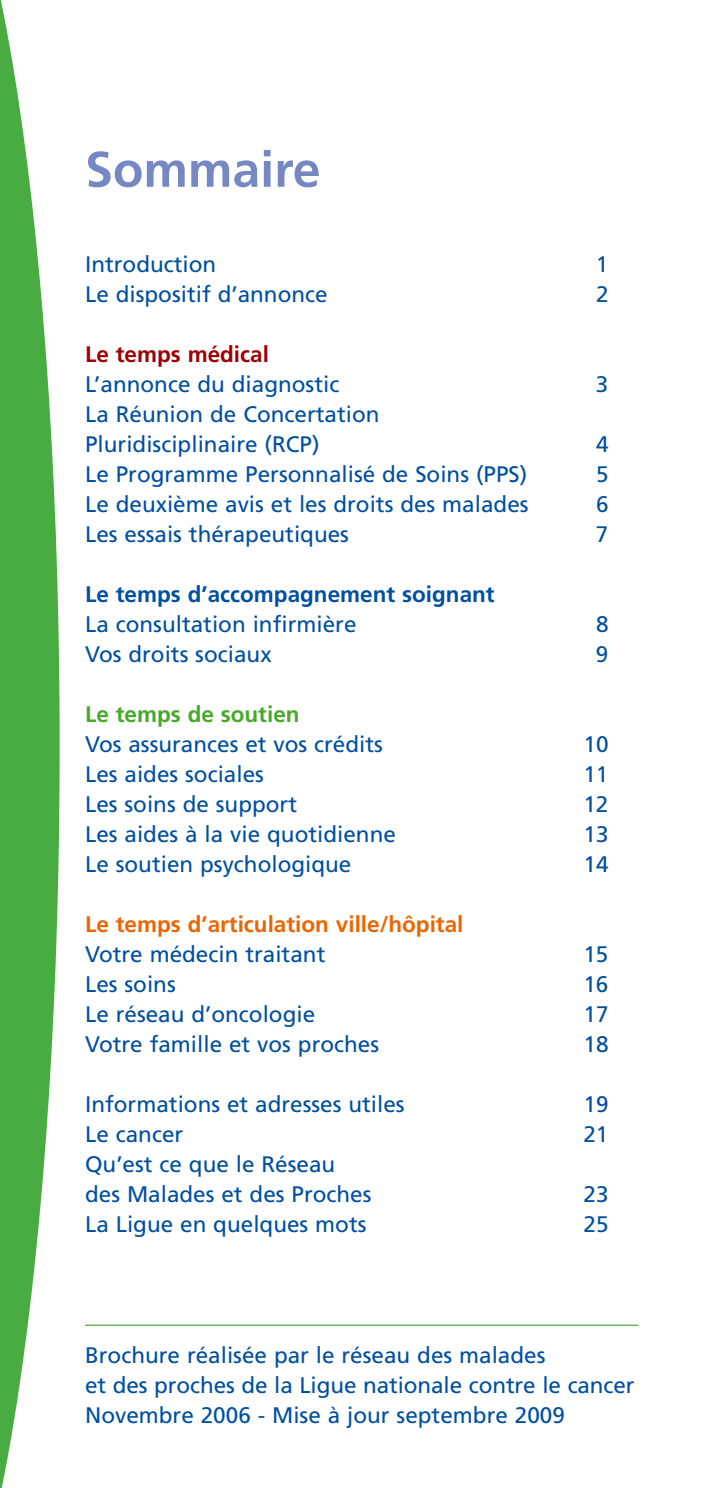
<style>
.page{position:relative;width:708px;height:1488px;background:#fff}
.page>*{position:absolute;margin:0;border:0;box-sizing:border-box;transform-origin:0 0}
.t1{font:700 50px "Frutiger";color:#7688c3}
.t2{font:22.5px/30px "Frutiger";color:#004fa1}
.t3{font:700 22.5px "Frutiger";color:#ec6500}
.t4{font:700 22.5px "Frutiger";color:#004fa1}
.t5{font:700 22.5px "Frutiger";color:#46a927}
.t6{font:700 22.5px "Frutiger";color:#9f0004}
</style>
<div class="page">
<svg style="left:0;top:0;width:60px;height:1488px;fill:#49ac42"></svg>
<hr style="left:85px;top:1324px;width:553px;height:1px;background:#49ac42">
<h1 class="t1" style="left:85px;top:149px;width:237px">Sommaire</h1>
<p class="t2" style="left:85px;top:250px;width:133px">Introduction</p>
<p class="t2" style="left:596px;top:250px;width:14px">1</p>
<p class="t2" style="left:85px;top:280px;width:244px">Le dispositif d’annonce</p>
<p class="t2" style="left:596px;top:280px;width:14px">2</p>
<p class="t6" style="left:85px;top:345px;width:185px">Le temps médical</p>
<p class="t2" style="left:85px;top:370px;width:256px">L’annonce du diagnostic</p>
<p class="t2" style="left:596px;top:370px;width:14px">3</p>
<p class="t2" style="left:85px;top:400px;width:296px">La Réunion de Concertation<br>Pluridisciplinaire (RCP)</p>
<p class="t2" style="left:596px;top:430px;width:14px">4</p>
<p class="t2" style="left:85px;top:460px;width:443px">Le Programme Personnalisé de Soins (PPS)</p>
<p class="t2" style="left:596px;top:460px;width:14px">5</p>
<p class="t2" style="left:85px;top:490px;width:445px">Le deuxième avis et les droits des malades</p>
<p class="t2" style="left:596px;top:490px;width:14px">6</p>
<p class="t2" style="left:85px;top:520px;width:265px">Les essais thérapeutiques</p>
<p class="t2" style="left:596px;top:520px;width:14px">7</p>
<p class="t4" style="left:85px;top:585px;width:411px">Le temps d’accompagnement soignant</p>
<p class="t2" style="left:85px;top:610px;width:273px">La consultation infirmière</p>
<p class="t2" style="left:596px;top:610px;width:14px">8</p>
<p class="t2" style="left:85px;top:640px;width:188px">Vos droits sociaux</p>
<p class="t2" style="left:596px;top:640px;width:14px">9</p>
<p class="t5" style="left:85px;top:705px;width:216px">Le temps de soutien</p>
<p class="t2" style="left:85px;top:730px;width:299px">Vos assurances et vos crédits</p>
<p class="t2" style="left:583px;top:730px;width:27px">10</p>
<p class="t2" style="left:85px;top:760px;width:180px">Les aides sociales</p>
<p class="t2" style="left:583px;top:760px;width:27px">11</p>
<p class="t2" style="left:85px;top:790px;width:213px">Les soins de support</p>
<p class="t2" style="left:583px;top:790px;width:27px">12</p>
<p class="t2" style="left:85px;top:820px;width:312px">Les aides à la vie quotidienne</p>
<p class="t2" style="left:583px;top:820px;width:27px">13</p>
<p class="t2" style="left:85px;top:850px;width:268px">Le soutien psychologique</p>
<p class="t2" style="left:583px;top:850px;width:27px">14</p>
<p class="t3" style="left:85px;top:915px;width:380px">Le temps d’articulation ville/hôpital</p>
<p class="t2" style="left:85px;top:940px;width:242px">Votre médecin traitant</p>
<p class="t2" style="left:583px;top:940px;width:27px">15</p>
<p class="t2" style="left:85px;top:970px;width:92px">Les soins</p>
<p class="t2" style="left:583px;top:970px;width:27px">16</p>
<p class="t2" style="left:85px;top:1000px;width:232px">Le réseau d’oncologie</p>
<p class="t2" style="left:583px;top:1000px;width:27px">17</p>
<p class="t2" style="left:85px;top:1030px;width:295px">Votre famille et vos proches</p>
<p class="t2" style="left:583px;top:1030px;width:27px">18</p>
<p class="t2" style="left:85px;top:1090px;width:321px">Informations et adresses utiles</p>
<p class="t2" style="left:583px;top:1090px;width:27px">19</p>
<p class="t2" style="left:85px;top:1120px;width:100px">Le cancer</p>
<p class="t2" style="left:583px;top:1120px;width:27px">21</p>
<p class="t2" style="left:85px;top:1150px;width:288px">Qu’est ce que le Réseau des Malades et des Proches</p>
<p class="t2" style="left:583px;top:1180px;width:27px">23</p>
<p class="t2" style="left:85px;top:1210px;width:283px">La Ligue en quelques mots</p>
<p class="t2" style="left:583px;top:1210px;width:27px">25</p>
<p class="t2" style="left:85px;top:1341px;width:551px">Brochure réalisée par le réseau des malades<br>et des proches de la Ligue nationale contre le cancer<br>Novembre 2006 - Mise à jour septembre 2009</p>
</div>
